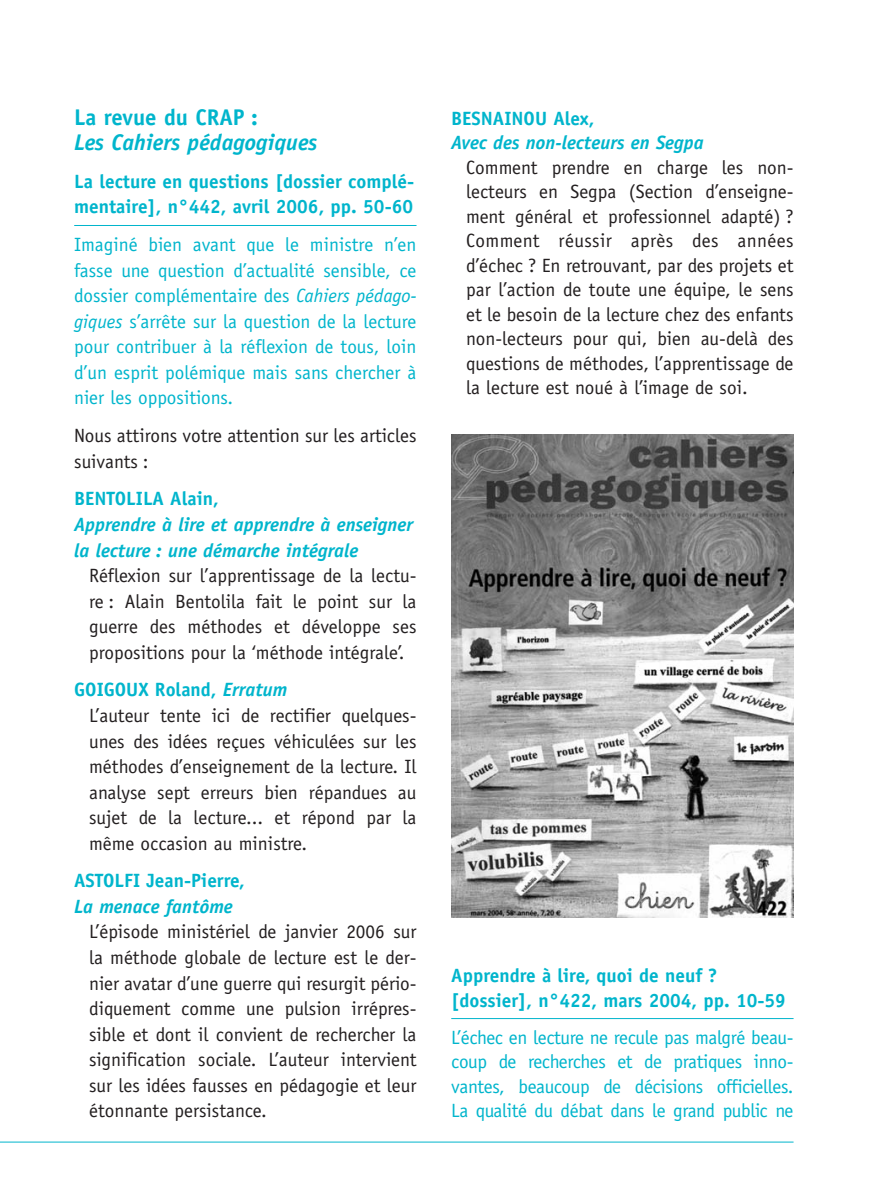
<style>
.page{position:relative;width:893px;height:1191px;background:#fff}
.page>*{position:absolute;margin:0;border:0;box-sizing:border-box;transform-origin:0 0}
.t1{font:italic 700 22.75px "Officina Sans";color:#00b5cc}
.t2{font:700 22.75px "Officina Sans";color:#00b5cc}
.t3{font:19.25px/25.6px "Officina Sans";color:#231f20;text-align:justify}
.t4{font:19.25px/25.6px "Officina Sans";letter-spacing:-.02em;color:#00b5cc;text-align:justify}
.t5{font:700 19.25px/25.6px "Officina Sans";color:#00b5cc}
.t6{font:italic 700 19.25px/25.6px "Officina Sans";color:#00b5cc}
.s1{font-style:italic}
.s2{font-weight:700;color:#00b5cc}
.s3{font-weight:700;font-style:italic;color:#00b5cc}
</style>
<div class="page">
<hr style="left:0;top:1141px;width:793px;height:1px;background:#00b5cc">
<hr style="left:74px;top:225px;width:342px;height:1px;background:#00b5cc">
<hr style="left:451px;top:1018px;width:342px;height:1px;background:#00b5cc">
<img style="left:452px;top:435px;width:341px;height:482px">
<p class="t2" style="left:74px;top:108px;width:185px">La revue du CRAP :</p>
<p class="t1" style="left:74px;top:134px;width:245px">Les Cahiers pédagogiques</p>
<p class="t5" style="left:74px;top:170px;width:342px">La lecture en questions [dossier complé&shy;mentaire], n°442, avril 2006, pp. 50-60</p>
<p class="t4" style="left:74px;top:233px;width:344px">Imaginé bien avant que le ministre n’en fasse une question d’actualité sensible, ce dossier complémentaire des <span class="s1">Cahiers pédago&shy;giques</span> s’arrête sur la question de la lecture pour contribuer à la réflexion de tous, loin d’un esprit polémique mais sans chercher à nier les oppositions.</p>
<p class="t3" style="left:74px;top:424px;width:344px">Nous attirons votre attention sur les articles suivants :</p>
<p class="t5" style="left:74px;top:488px;width:146px">BENTOLILA Alain,</p>
<p class="t6" style="left:74px;top:513px;width:340px">Apprendre à lire et apprendre à enseigner la lecture : une démarche intégrale</p>
<p class="t3" style="left:89px;top:564px;width:329px">Réflexion sur l’apprentissage de la lectu&shy;re : Alain Bentolila fait le point sur la guerre des méthodes et développe ses propositions pour la ‘méthode intégrale’.</p>
<p class="t3" style="left:89px;top:678px;width:329px;text-align:left;text-indent:-15px"><span class="s2">GOIGOUX Roland,</span> <span class="s3">Erratum<br></span>L’auteur tente ici de rectifier quelques&shy;unes des idées reçues véhiculées sur les méthodes d’enseignement de la lecture. Il analyse sept erreurs bien répandues au sujet de la lecture... et répond par la même occasion au ministre.</p>
<p class="t5" style="left:74px;top:869px;width:172px">ASTOLFI Jean-Pierre,</p>
<p class="t6" style="left:74px;top:895px;width:160px">La menace fantôme</p>
<p class="t3" style="left:89px;top:920px;width:329px">L’épisode ministériel de janvier 2006 sur la méthode globale de lecture est le der&shy;nier avatar d’une guerre qui resurgit pério&shy;diquement comme une pulsion irrépres&shy;sible et dont il convient de rechercher la signification sociale. L’auteur intervient sur les idées fausses en pédagogie et leur étonnante persistance.</p>
<p class="t5" style="left:451px;top:107px;width:145px">BESNAINOU Alex,</p>
<p class="t6" style="left:451px;top:131px;width:254px">Avec des non-lecteurs en Segpa</p>
<p class="t3" style="left:466px;top:156px;width:329px;line-height:24.5px">Comment prendre en charge les non&shy;lecteurs en Segpa (Section d’enseigne&shy;ment général et professionnel adapté) ?<br>Comment réussir après des années d’échec ? En retrouvant, par des projets et par l’action de toute une équipe, le sens et le besoin de la lecture chez des enfants non-lecteurs pour qui, bien au-delà des questions de méthodes, l’apprentissage de la lecture est noué à l’image de soi.</p>
<p class="t5" style="left:451px;top:965px;width:336px;line-height:24.5px">Apprendre à lire, quoi de neuf ? [dossier], n°422, mars 2004, pp. 10-59</p>
<p class="t4" style="left:451px;top:1026px;width:344px;line-height:24.5px">L’échec en lecture ne recule pas malgré beau&shy;coup de recherches et de pratiques inno&shy;vantes, beaucoup de décisions officielles.<br>La qualité du débat dans le grand public ne</p>
</div>
